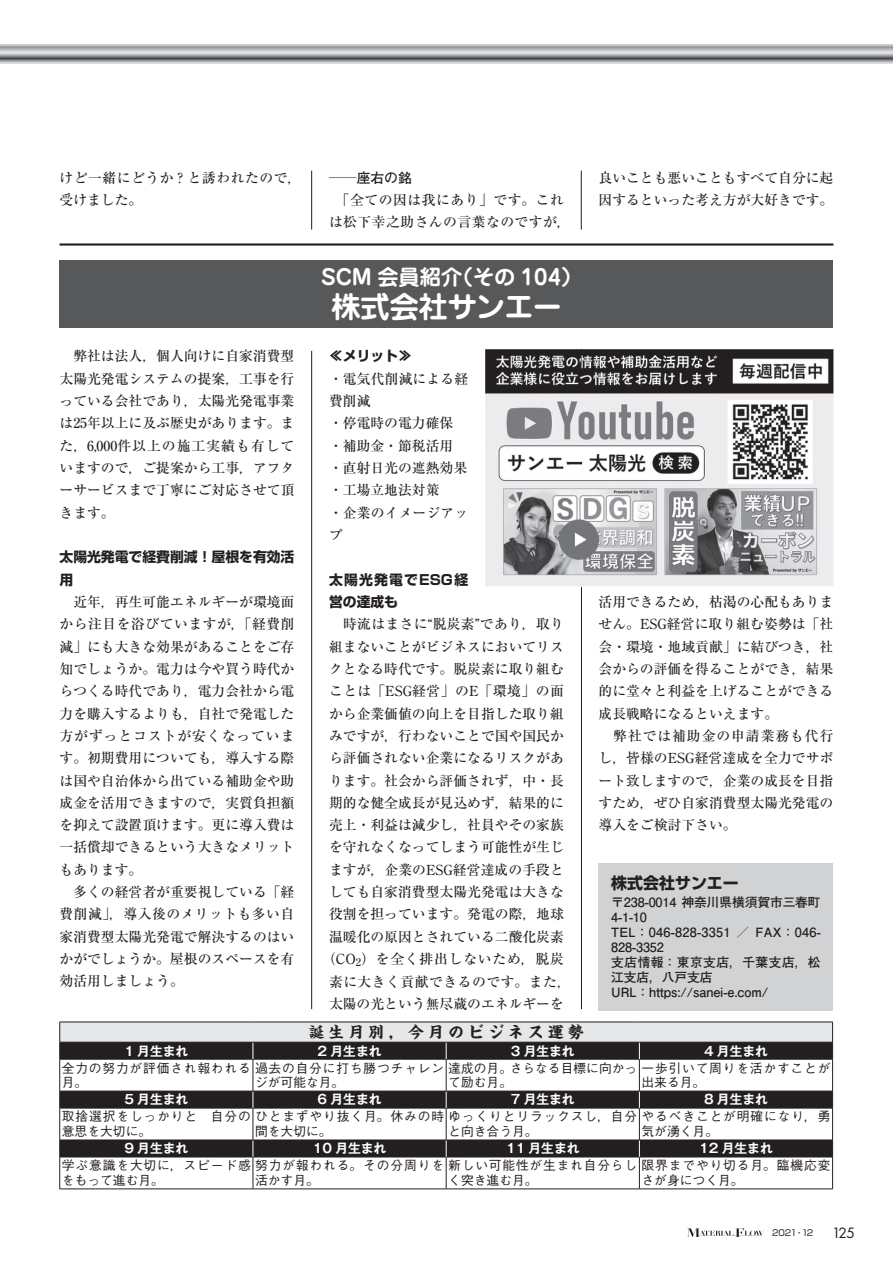
<style>
.page{position:relative;width:893px;height:1263px;background:#fff}
.page>*{position:absolute;margin:0;border:0;box-sizing:border-box;transform-origin:0 0}
.t1{font:700 29.7px "Jun 501 Pro";letter-spacing:-.025em;color:#fff}
.t2{font:700 21.3px "Jun 501 Pro";color:#fff}
.t3{font:700 15.9px "Kaisho MCBK1 Pro De";letter-spacing:.25em;color:#231f20}
.t4{font:700 15.9px "Shin Go Pr 6";color:#231f20}
.t5{font:500 13.8px/22.4px "Ryumin Pr 6";color:#231f20}
.t6{font:500 13.8px/22.4px "Ryumin Pr 6";letter-spacing:.035em;color:#231f20}
.t7{font:700 13.8px/22.4px "Shin Go Pr 6";color:#231f20}
.t8{font:700 13.8px/22.4px "Shin Go Pr 6";letter-spacing:.085em;color:#231f20}
.t9{font:700 13.8px "Futo Go B101 Pr 6";color:#231f20}
.t10{font:13.8px "Futura";color:#231f20}
.t11{font:500 12.75px/14.9px "Gothic BBB Pr 6";letter-spacing:.065em;color:#231f20}
.t12{font:700 12.75px/14.9px "Futo Go B101 Pr 6";letter-spacing:-.01em;color:#231f20}
.t13{font:700 12.75px "Gothic MB101 Pr 6 De";color:#fff}
.t14{font:500 12.75px "Gothic BBB Pr 6";color:#231f20}
.t15{font:8.55px "Shin Go Pro";letter-spacing:-.05em;color:#231f20}
</style>
<div class="page">
<svg style="left:0;top:45px;width:893px;height:19px;background:#aaabad"></svg>
<svg style="left:687px;top:1228px;width:77px;height:9px"></svg>
<hr style="left:311px;top:171px;width:1px;height:59px;background:#231f20">
<hr style="left:581px;top:171px;width:1px;height:59px;background:#231f20">
<hr style="left:60px;top:1059px;width:193px;height:1px;background:#231f20">
<hr style="left:59px;top:1059px;width:1px;height:32px;background:#231f20">
<hr style="left:253px;top:1059px;width:193px;height:1px;background:#231f20">
<hr style="left:253px;top:1059px;width:1px;height:32px;background:#231f20">
<hr style="left:446px;top:1059px;width:193px;height:1px;background:#231f20">
<hr style="left:446px;top:1059px;width:1px;height:32px;background:#231f20">
<hr style="left:639px;top:1059px;width:194px;height:1px;background:#231f20">
<hr style="left:639px;top:1059px;width:1px;height:32px;background:#231f20">
<hr style="left:832px;top:1059px;width:1px;height:32px;background:#231f20">
<hr style="left:60px;top:1108px;width:193px;height:1px;background:#231f20">
<hr style="left:59px;top:1108px;width:1px;height:32px;background:#231f20">
<hr style="left:253px;top:1108px;width:193px;height:1px;background:#231f20">
<hr style="left:253px;top:1108px;width:1px;height:32px;background:#231f20">
<hr style="left:446px;top:1108px;width:193px;height:1px;background:#231f20">
<hr style="left:446px;top:1108px;width:1px;height:32px;background:#231f20">
<hr style="left:639px;top:1108px;width:194px;height:1px;background:#231f20">
<hr style="left:639px;top:1108px;width:1px;height:32px;background:#231f20">
<hr style="left:832px;top:1108px;width:1px;height:32px;background:#231f20">
<hr style="left:60px;top:1157px;width:193px;height:1px;background:#231f20">
<hr style="left:59px;top:1157px;width:1px;height:32px;background:#231f20">
<hr style="left:253px;top:1157px;width:193px;height:1px;background:#231f20">
<hr style="left:253px;top:1157px;width:1px;height:32px;background:#231f20">
<hr style="left:446px;top:1157px;width:193px;height:1px;background:#231f20">
<hr style="left:446px;top:1157px;width:1px;height:32px;background:#231f20">
<hr style="left:639px;top:1157px;width:194px;height:1px;background:#231f20">
<hr style="left:639px;top:1157px;width:1px;height:32px;background:#231f20">
<hr style="left:832px;top:1157px;width:1px;height:32px;background:#231f20">
<div style="left:59px;top:1091px;width:774px;height:17px;background:#231f20"></div>
<div style="left:59px;top:1140px;width:774px;height:17px;background:#231f20"></div>
<svg style="left:59px;top:1022px;width:774px;height:37px;background:#8a898a"></svg>
<hr style="left:60px;top:1042px;width:193px;height:1px;background:#231f20">
<hr style="left:253px;top:1042px;width:193px;height:1px;background:#231f20">
<hr style="left:446px;top:1042px;width:193px;height:1px;background:#231f20">
<hr style="left:639px;top:1042px;width:194px;height:1px;background:#231f20">
<hr style="left:60px;top:1091px;width:193px;height:1px;background:#231f20">
<hr style="left:253px;top:1091px;width:193px;height:1px;background:#231f20">
<hr style="left:446px;top:1091px;width:193px;height:1px;background:#231f20">
<hr style="left:639px;top:1091px;width:194px;height:1px;background:#231f20">
<hr style="left:60px;top:1140px;width:193px;height:1px;background:#231f20">
<hr style="left:253px;top:1140px;width:193px;height:1px;background:#231f20">
<hr style="left:446px;top:1140px;width:193px;height:1px;background:#231f20">
<hr style="left:639px;top:1140px;width:194px;height:1px;background:#231f20">
<hr style="left:60px;top:1188px;width:193px;height:1px;background:#231f20">
<hr style="left:253px;top:1188px;width:193px;height:1px;background:#231f20">
<hr style="left:446px;top:1188px;width:193px;height:1px;background:#231f20">
<hr style="left:639px;top:1188px;width:194px;height:1px;background:#231f20">
<hr style="left:311px;top:351px;width:1px;height:658px;background:#231f20">
<hr style="left:581px;top:349px;width:1px;height:659px;background:#231f20">
<div style="left:60px;top:260px;width:773px;height:67px;background:#57585a"></div>
<div style="left:598px;top:863px;width:235px;height:147px;background:#d1d2d4"></div>
<img style="left:485px;top:349px;width:348px;height:237px">
<img style="left:581px;top:349px;width:1px;height:237px">
<hr style="left:60px;top:243px;width:773px;height:3px;background:#231f20">
<p class="t6" style="left:60px;top:166px;width:243px">けど一緒にどうか？と誘われたので，受けました。</p>
<p class="t9" style="left:329px;top:167px;width:84px">──座右の銘</p>
<p class="t6" style="left:329px;top:188px;width:243px">　「全ての因は我にあり」です。これは松下幸之助さんの言葉なのですが，</p>
<p class="t5" style="left:60px;top:344px;width:236px;text-align:justify">　弊社は法人，個人向けに自家消費型太陽光発電システムの提案，工事を行っている会社であり，太陽光発電事業は25年以上に及ぶ歴史があります。また，6,000件以上の施工実績も有していますので，ご提案から工事，アフターサービスまで丁寧にご対応させて頂きます。</p>
<p class="t7" style="left:60px;top:546px;width:236px">太陽光発電で経費削減！屋根を有効活用</p>
<p class="t5" style="left:60px;top:590px;width:236px">　近年，再生可能エネルギーが環境面から注目を浴びていますが，「経費削減」にも大きな効果があることをご存知でしょうか。電力は今や買う時代からつくる時代であり，電力会社から電力を購入するよりも，自社で発電した方がずっとコストが安くなっています。初期費用についても，導入する際は国や自治体から出ている補助金や助成金を活用できますので，実質負担額を抑えて設置頂けます。更に導入費は一括償却できるという大きなメリットもあります。<br>　多くの経営者が重要視している「経費削減」，導入後のメリットも多い自家消費型太陽光発電で解決するのはいかがでしょうか。屋根のスペースを有効活用しましょう。</p>
<h2 class="t2" style="left:321px;top:260px;width:263px">SCM 会員紹介（その 104）</h2>
<h1 class="t1" style="left:331px;top:283px;width:233px">株式会社サンエー</h1>
<p class="t7" style="left:329px;top:345px;width:84px">≪メリット≫</p>
<p class="t5" style="left:329px;top:367px;width:141px">・電気代削減による経費削減<br>・停電時の電力確保・補助金・節税活用・直射日光の遮熱効果・工場立地法対策<br>・企業のイメージアップ</p>
<p class="t8" style="left:329px;top:568px;width:141px">太陽光発電でESG経営の達成も</p>
<p class="t5" style="left:322px;top:612px;width:250px;text-align:center">　時流はまさに“脱炭素”であり，取り組まないことがビジネスにおいてリスクとなる時代です。脱炭素に取り組むことは「ESG経営」のE「環境」の面から企業価値の向上を目指した取り組みですが，行わないことで国や国民から評価されない企業になるリスクがあります。社会から評価されず，中・長期的な健全成長が見込めず，結果的に売上・利益は減少し，社員やその家族を守れなくなってしまう可能性が生じますが，企業のESG経営達成の手段としても自家消費型太陽光発電は大きな役割を担っています。発電の際，地球温暖化の原因とされている二酸化炭素（CO<sub>2</sub>）を全く排出しないため，脱炭素に大きく貢献できるのです。また，太陽の光という無尽蔵のエネルギーを</p>
<p class="t3" style="left:309px;top:1018px;width:277px">誕生月別，今月のビジネス運勢</p>
<p class="t5" style="left:598px;top:166px;width:236px">良いことも悪いこともすべて自分に起因するといった考え方が大好きです。</p>
<p class="t5" style="left:598px;top:590px;width:236px">活用できるため，枯渇の心配もありません。ESG経営に取り組む姿勢は「社会・環境・地域貢献」に結びつき，社会からの評価を得ることができ，結果的に堂々と利益を上げることができる成長戦略になるといえます。<br>　弊社では補助金の申請業務も代行し，皆様のESG経営達成を全力でサポート致しますので，企業の成長を目指すため，ぜひ自家消費型太陽光発電の導入をご検討下さい。</p>
<p class="t4" style="left:611px;top:870px;width:129px">株式会社サンエー</p>
<p class="t12" style="left:611px;top:895px;width:211px">〒238-0014 神奈川県横須賀市三春町<br>4-1-10<br>TEL：046-828-3351 ／ FAX：046-<br>828-3352<br>支店情報：東京支店，千葉支店，松江支店，八戸支店<br>URL：https://sanei-e.com/</p>
<p class="t13" style="left:124px;top:1040px;width:65px">1 月生まれ</p>
<p class="t13" style="left:318px;top:1040px;width:65px">2 月生まれ</p>
<p class="t13" style="left:511px;top:1040px;width:65px">3 月生まれ</p>
<p class="t13" style="left:704px;top:1040px;width:65px">4 月生まれ</p>
<p class="t11" style="left:62px;top:1059px;width:770px">全力の努力が評価され報われる過去の自分に打ち勝つチャレン達成の月。さらなる目標に向かっ一歩引いて周りを活かすことが月。</p>
<p class="t11" style="left:255px;top:1074px;width:91px">ジが可能な月。</p>
<p class="t11" style="left:448px;top:1074px;width:65px">て励む月。</p>
<p class="t11" style="left:641px;top:1074px;width:65px">出来る月。</p>
<p class="t13" style="left:124px;top:1089px;width:65px">5 月生まれ</p>
<p class="t13" style="left:318px;top:1089px;width:65px">6 月生まれ</p>
<p class="t13" style="left:511px;top:1089px;width:65px">7 月生まれ</p>
<p class="t13" style="left:704px;top:1089px;width:65px">8 月生まれ</p>
<p class="t11" style="left:62px;top:1108px;width:770px">取捨選択をしっかりと　自分のひとまずやり抜く月。休みの時ゆっくりとリラックスし，自分やるべきことが明確になり，勇意思を大切に。</p>
<p class="t11" style="left:255px;top:1123px;width:78px">間を大切に。</p>
<p class="t11" style="left:448px;top:1123px;width:91px">と向き合う月。</p>
<p class="t11" style="left:641px;top:1123px;width:78px">気が湧く月。</p>
<p class="t13" style="left:124px;top:1138px;width:65px">9 月生まれ</p>
<p class="t13" style="left:313px;top:1138px;width:75px">10 月生まれ</p>
<p class="t13" style="left:506px;top:1138px;width:75px">11 月生まれ</p>
<p class="t13" style="left:699px;top:1138px;width:75px">12 月生まれ</p>
<p class="t11" style="left:62px;top:1157px;width:770px">学ぶ意識を大切に，スピード感努力が報われる。その分周りを新しい可能性が生まれ自分らし限界までやり切る月。臨機応変をもって進む月。</p>
<p class="t11" style="left:255px;top:1172px;width:65px">活かす月。</p>
<p class="t11" style="left:448px;top:1172px;width:91px">く突き進む月。</p>
<p class="t14" style="left:641px;top:1170px;width:104px">さが身につく月。</p>
<p class="t15" style="left:772px;top:1226px;width:43px">2021・12</p>
<p class="t10" style="left:832px;top:1223px;width:24px">125</p>
</div>
